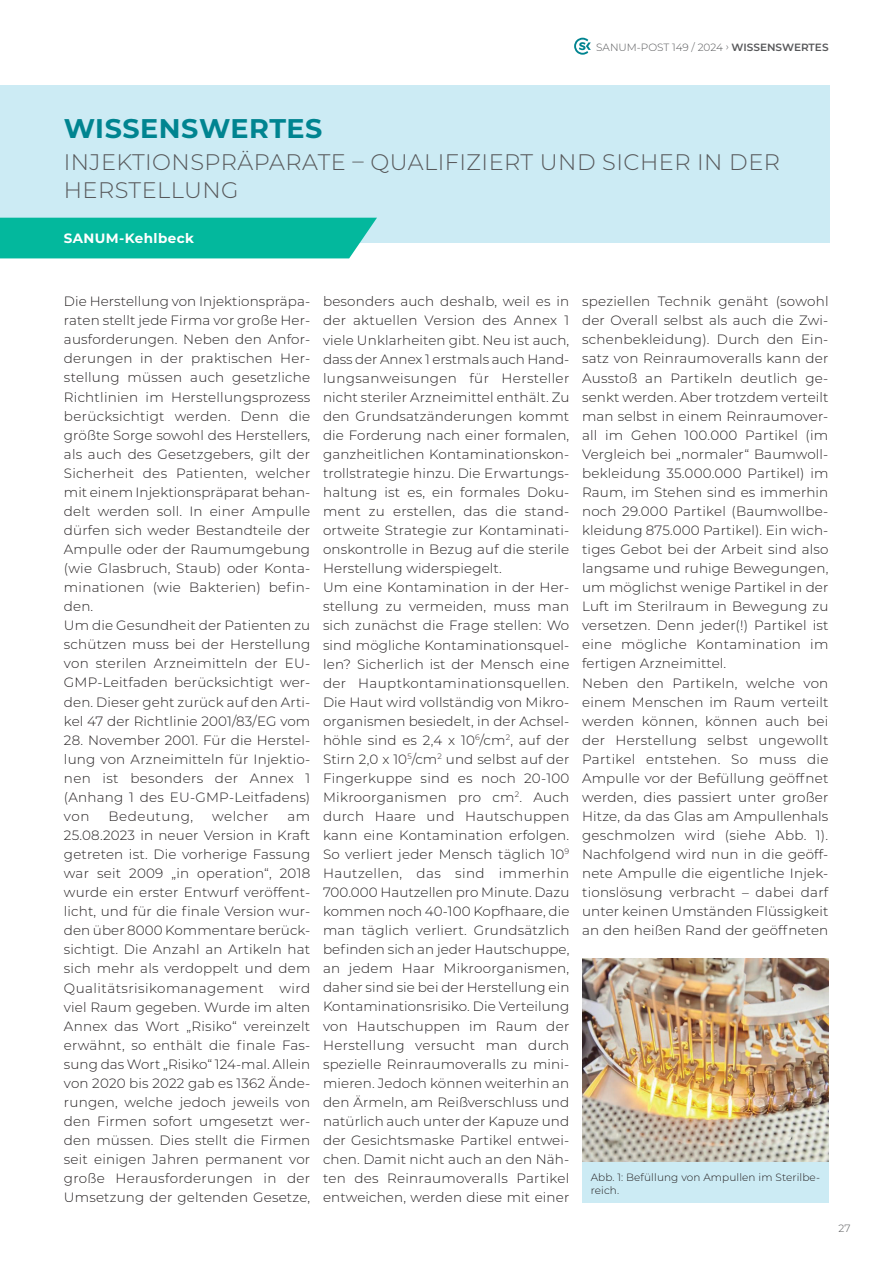
<style>
.page{position:relative;width:893px;height:1263px;background:#fff}
.page>*{position:absolute;margin:0;border:0;box-sizing:border-box;transform-origin:0 0}
.t1{font:700 27px "Montserrat";letter-spacing:.02em;color:#008490}
.t2{font:300 22.5px/28.7px "Montserrat";letter-spacing:.02em;color:#57585a}
.t3{font:300 13.5px/19px "Montserrat";letter-spacing:.015em;color:#231f20}
.t4{font:300 13.5px "Montserrat";letter-spacing:.04em;color:#231f20}
.t5{font:700 13.5px "Montserrat";letter-spacing:.03em;color:#fff}
.t6{font:300 10.5px/12.8px "Montserrat";letter-spacing:.01em;color:#231f20}
.t7{font:300 10.5px "Montserrat";color:#57585a}
.s1{font-weight:600}
</style>
<div class="page">
<svg style="left:574px;top:38px;width:17px;height:17px"></svg>
<div style="left:0;top:85px;width:830px;height:157px;background:#ccebf4"></div>
<div style="left:0;top:218px;width:377px;height:40px;background:#03b89d"></div>
<img style="left:582px;top:958px;width:246px;height:204px">
<div style="left:582px;top:1162px;width:247px;height:41px;background:#ccebf4"></div>
<p class="t7" style="left:596px;top:40px;width:234px">SANUM-POST 149 / 2024 › <span class="s1">WISSENSWERTES</span></p>
<h1 class="t1" style="left:64px;top:109px;width:260px">WISSENSWERTES</h1>
<h2 class="t2" style="left:64px;top:147px;width:718px">INJEKTIONSPRÄPARATE – QUALIFIZIERT UND SICHER IN DER<br>HERSTELLUNG</h2>
<p class="t5" style="left:64px;top:229px;width:132px">SANUM-Kehlbeck</p>
<p class="t3" style="left:64px;top:291px;width:248px">Die Herstellung von Injektionspräpa&shy;raten stellt jede Firma vor große Her&shy;ausforderungen. Neben den Anfor&shy;derungen in der praktischen Her&shy;stellung müssen auch gesetzliche Richtlinien im Herstellungsprozess berücksichtigt werden. Denn die größte Sorge sowohl des Herstellers, als auch des Gesetzgebers, gilt der Sicherheit des Patienten, welcher mit einem Injektionspräparat behan&shy;delt werden soll. In einer Ampulle dürfen sich weder Bestandteile der Ampulle oder der Raumumgebung (wie Glasbruch, Staub) oder Konta&shy;minationen (wie Bakterien) befin&shy;den.<br>Um die Gesundheit der Patienten zu schützen muss bei der Herstellung von sterilen Arzneimitteln der EU-GMP-Leitfaden berücksichtigt wer&shy;den. Dieser geht zurück auf den Arti&shy;kel 47 der Richtlinie 2001/83/EG vom</p>
<p class="t3" style="left:64px;top:730px;width:248px;text-align:justify">28. November 2001. Für die Herstel&shy;lung von Arzneimitteln für Injektio&shy;nen ist besonders der Annex 1 (Anhang 1 des EU-GMP-Leitfadens) von</p>
<p class="t4" style="left:108px;top:807px;width:86px">Bedeutung,</p>
<p class="t4" style="left:212px;top:807px;width:58px">welcher</p>
<p class="t3" style="left:64px;top:806px;width:248px;text-align:justify;text-indent:223px">am 25.08.2023 in neuer Version in Kraft getreten ist. Die vorherige Fassung war seit 2009 „in operation“, 2018 wurde ein erster Entwurf veröffent&shy;licht, und für die finale Version wur&shy;den über 8000 Kommentare berück&shy;sichtigt. Die Anzahl an Artikeln hat sich mehr als verdoppelt und dem Qualitätsrisikomanagement wird viel Raum gegeben. Wurde im alten Annex das Wort „Risiko“ vereinzelt erwähnt, so enthält die finale Fas&shy;sung das Wort „Risiko“ 124-mal. Allein von 2020 bis 2022 gab es 1362 Ände&shy;rungen, welche jedoch jeweils von den Firmen sofort umgesetzt wer&shy;den müssen. Dies stellt die Firmen seit einigen Jahren permanent vor große Herausforderungen in der Umsetzung der geltenden Gesetze,</p>
<p class="t3" style="left:323px;top:292px;width:248px">besonders auch deshalb, weil es in der aktuellen Version des Annex 1 viele Unklarheiten gibt. Neu ist auch, dass der Annex 1 erstmals auch Hand&shy;lungsanweisungen für Hersteller nicht steriler Arzneimittel enthält. Zu den Grundsatzänderungen kommt die Forderung nach einer formalen, ganzheitlichen Kontaminationskon&shy;trollstrategie hinzu. Die Erwartungs&shy;haltung ist es, ein formales Doku&shy;ment zu erstellen, das die stand&shy;ortweite Strategie zur Kontaminati&shy;onskontrolle in Bezug auf die sterile Herstellung widerspiegelt.<br>Um eine Kontamination in der Her&shy;stellung zu vermeiden, muss man sich zunächst die Frage stellen: Wo sind mögliche Kontaminationsquel&shy;len? Sicherlich ist der Mensch eine der Hauptkontaminationsquellen.<br>Die Haut wird vollständig von Mikro&shy;organismen besiedelt, in der Achsel&shy;höhle sind es 2,4 x 10<sup>6</sup>/cm<sup>2</sup>, auf der Stirn 2,0 x 10<sup>5</sup>/cm<sup>2</sup> und selbst auf der Fingerkuppe sind es noch 20-100<br>Mikroorganismen pro cm<sup>2</sup>. Auch durch Haare und Hautschuppen kann eine Kontamination erfolgen.<br>So verliert jeder Mensch täglich 10<sup>9<br></sup>Hautzellen, das sind immerhin 700.000 Hautzellen pro Minute. Dazu kommen noch 40-100 Kopfhaare, die man täglich verliert. Grundsätzlich befinden sich an jeder Hautschuppe, an jedem Haar Mikroorganismen, daher sind sie bei der Herstellung ein Kontaminationsrisiko. Die Verteilung von Hautschuppen im Raum der Herstellung versucht man durch spezielle Reinraumoveralls zu mini&shy;mieren. Jedoch können weiterhin an den Ärmeln, am Reißverschluss und natürlich auch unter der Kapuze und der Gesichtsmaske Partikel entwei&shy;chen. Damit nicht auch an den Näh&shy;ten des Reinraumoveralls Partikel entweichen, werden diese mit einer</p>
<p class="t3" style="left:582px;top:291px;width:248px">speziellen Technik genäht (sowohl der Overall selbst als auch die Zwi&shy;schenbekleidung). Durch den Ein&shy;satz von Reinraumoveralls kann der Ausstoß an Partikeln deutlich ge&shy;senkt werden. Aber trotzdem verteilt man selbst in einem Reinraumover&shy;all im Gehen 100.000 Partikel (im Vergleich bei „normaler“ Baumwoll&shy;bekleidung 35.000.000 Partikel) im Raum, im Stehen sind es immerhin noch 29.000 Partikel (Baumwollbe&shy;kleidung 875.000 Partikel). Ein wich&shy;tiges Gebot bei der Arbeit sind also langsame und ruhige Bewegungen, um möglichst wenige Partikel in der Luft im Sterilraum in Bewegung zu versetzen. Denn jeder(!) Partikel ist eine mögliche Kontamination im fertigen Arzneimittel.<br>Neben den Partikeln, welche von einem Menschen im Raum verteilt werden können, können auch bei der Herstellung selbst ungewollt Partikel entstehen. So muss die Ampulle vor der Befüllung geöffnet werden, dies passiert unter großer Hitze, da das Glas am Ampullenhals geschmolzen wird (siehe Abb. 1).<br>Nachfolgend wird nun in die geöff&shy;nete Ampulle die eigentliche Injek&shy;tionslösung verbracht – dabei darf unter keinen Umständen Flüssigkeit an den heißen Rand der geöffneten</p>
<p class="t6" style="left:591px;top:1171px;width:231px">Abb. 1: Befüllung von Ampullen im Sterilbe&shy;reich.</p>
<p class="t7" style="left:838px;top:1221px;width:13px">27</p>
</div>
